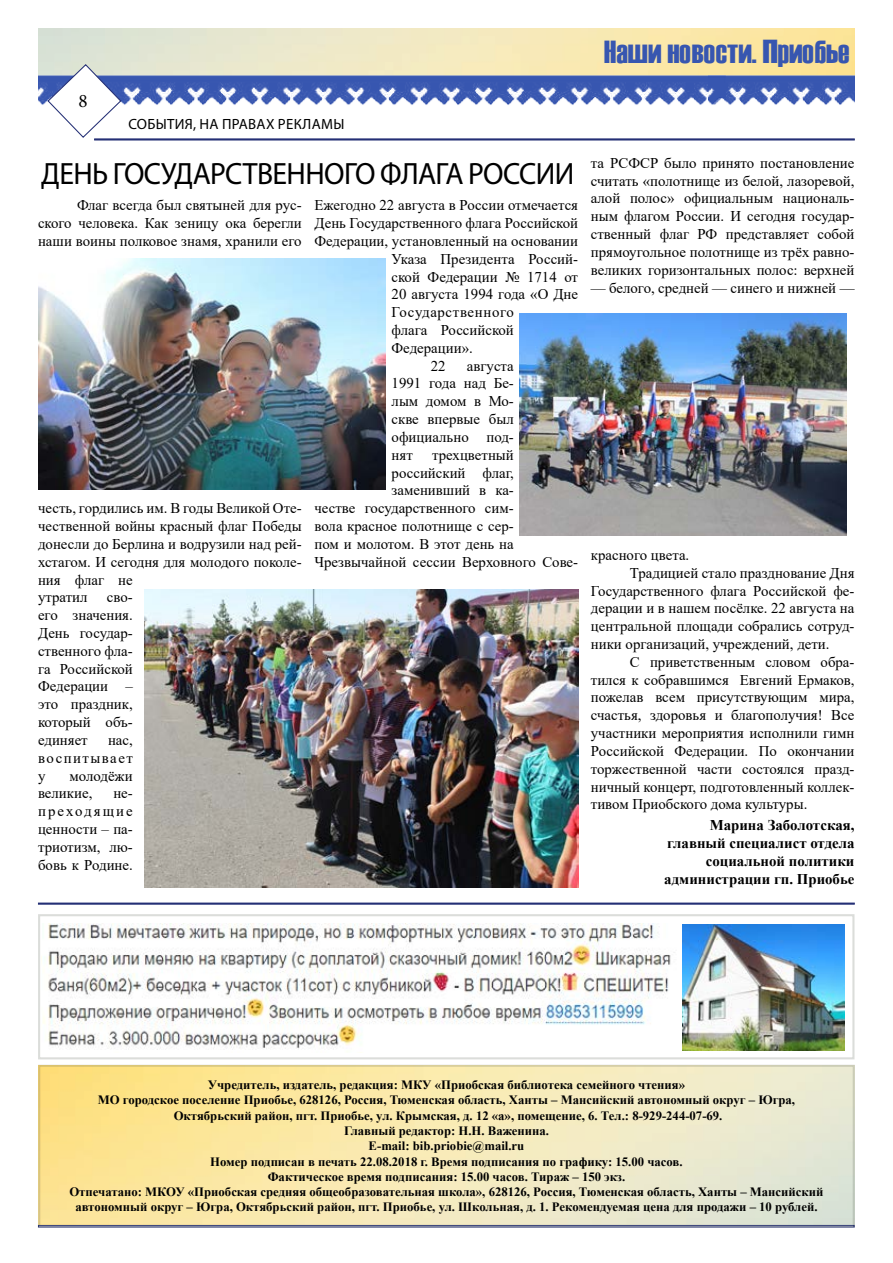
<style>
.page{position:relative;width:893px;height:1263px;background:#fff}
.page>*{position:absolute;margin:0;border:0;box-sizing:border-box;transform-origin:0 0}
.t1{font:31.8px "Haettenschweiler";color:#3756b0}
.t2{font:30.9px "Myriad Pro";letter-spacing:-.02em;color:#000;scale:.96 1}
.t3{font:19.05px "Minion Pro";color:#000}
.t4{font:14.85px/17.9px "Times New Roman";color:#000;text-align:justify}
.t5{font:700 14.85px/17.9px "Times New Roman";color:#000;text-align:right}
.t6{font:14.85px "Myriad Pro";letter-spacing:.02em;color:#000}
.t7{font:14.85px "Times New Roman";letter-spacing:.045em;color:#000}
.t8{font:700 12.75px/15.3px "Times New Roman";color:#000;text-align:center}
.s1{font-size:40.35px}
</style>
<div class="page">
<img style="left:38px;top:76px;width:670px;height:29px">
<svg style="left:47px;top:63px;width:75px;height:75px"></svg>
<img style="left:708px;top:76px;width:146px;height:29px">
<div style="left:94px;top:138px;width:760px;height:2px;border:1px solid #242f75"></div>
<img style="left:682px;top:924px;width:162px;height:125px">
<img style="left:43px;top:923px;width:632px;height:127px">
<img style="left:520px;top:313px;width:326px;height:222px">
<img style="left:38px;top:258px;width:347px;height:231px">
<div style="left:38px;top:902px;width:816px;height:2px;border:1px solid #242f75"></div>
<img style="left:145px;top:589px;width:433px;height:297px">
<p class="t3" style="left:79px;top:89px;width:11px">8</p>
<p class="t6" style="left:128px;top:117px;width:217px">СОБЫТИЯ, НА ПРАВАХ РЕКЛАМЫ</p>
<h2 class="t2" style="left:41px;top:159px;width:556px">ДЕНЬ ГОСУДАРСТВЕННОГО ФЛАГА РОССИИ</h2>
<p class="t4" style="left:38px;top:196px;width:265px;text-indent:39px">Флаг всегда был святыней для рус&shy;ского человека. Как зеницу ока берегли наши воины полковое знамя, хранили его</p>
<p class="t4" style="left:38px;top:499px;width:265px;text-align:left">честь, гордились им. В годы Великой Оте&shy;чественной войны красный флаг Победы донесли до Берлина и водрузили над рей&shy;хстагом. И сегодня для молодого поколе&shy;ния флаг не<br>утратил</p>
<p class="t4" style="left:38px;top:588px;width:96px;text-indent:69px">сво&shy;его значения.<br>День государ&shy;ственного фла&shy;га Российской Федерации – это праздник, который объ&shy;единяет</p>
<p class="t4" style="left:38px;top:730px;width:96px;text-indent:70px">нас, воспитывает у</p>
<p class="t4" style="left:38px;top:766px;width:96px;text-indent:31px">молодёжи великие,</p>
<p class="t4" style="left:38px;top:783px;width:96px;text-indent:75px">не&shy;преходящие ценности – па&shy;триотизм, лю&shy;бовь к Родине.</p>
<p class="t4" style="left:314px;top:196px;width:265px">Ежегодно 22 августа в России отмечается</p>
<p class="t4" style="left:314px;top:214px;width:265px">День Государственного флага Российской</p>
<p class="t4" style="left:314px;top:231px;width:265px">Федерации, установленный на основании</p>
<p class="t4" style="left:391px;top:249px;width:188px">Указа Президента Россий-</p>
<p class="t4" style="left:391px;top:267px;width:188px">ской Федерации № 1714 от</p>
<p class="t4" style="left:391px;top:285px;width:188px">20 августа 1994 года «О Дне</p>
<p class="t7" style="left:391px;top:302px;width:124px">Государственного</p>
<p class="t4" style="left:391px;top:320px;width:124px">флага Российской</p>
<p class="t4" style="left:391px;top:338px;width:83px">Федерации».</p>
<p class="t4" style="left:430px;top:356px;width:16px">22</p>
<p class="t4" style="left:391px;top:356px;width:124px;text-indent:75px">августа 1991 года над Бе&shy;лым домом в Мо&shy;скве впервые был официально под&shy;нят</p>
<p class="t4" style="left:432px;top:445px;width:83px">трехцветный</p>
<p class="t4" style="left:391px;top:463px;width:124px">российский флаг,</p>
<p class="t4" style="left:391px;top:481px;width:124px">заменивший в ка-</p>
<p class="t4" style="left:314px;top:499px;width:201px">честве государственного сим-</p>
<p class="t4" style="left:314px;top:516px;width:201px">вола красное полотнище с сер-</p>
<p class="t4" style="left:314px;top:534px;width:201px">пом и молотом. В этот день на</p>
<p class="t4" style="left:314px;top:552px;width:265px">Чрезвычайной сессии Верховного Сове-</p>
<h1 class="t1" style="left:604px;top:30px;width:247px">Наши новости. <span class="s1">п</span>риобье</h1>
<p class="t4" style="left:591px;top:153px;width:265px">та РСФСР было принято постановление считать «полотнище из белой, лазоревой, алой полос» официальным националь&shy;ным флагом России. И сегодня государ&shy;ственный флаг РФ представляет собой прямоугольное полотнище из трёх равно&shy;великих горизонтальных полос: верхней</p>
<p class="t4" style="left:591px;top:278px;width:265px">— белого, средней — синего и нижней —</p>
<p class="t4" style="left:591px;top:545px;width:100px">красного цвета.</p>
<p class="t4" style="left:630px;top:563px;width:226px">Традицией стало празднование Дня</p>
<p class="t4" style="left:591px;top:581px;width:265px">Государственного флага Российской фе-</p>
<p class="t4" style="left:591px;top:599px;width:265px">дерации и в нашем посёлке. 22 августа на</p>
<p class="t4" style="left:591px;top:616px;width:265px">центральной площади собрались сотруд-</p>
<p class="t4" style="left:591px;top:634px;width:240px">ники организаций, учреждений, дети.</p>
<p class="t4" style="left:630px;top:652px;width:226px">С приветственным словом обра-</p>
<p class="t4" style="left:591px;top:670px;width:265px">тился к собравшимся Евгений Ермаков,</p>
<p class="t4" style="left:591px;top:688px;width:265px">пожелав всем присутствующим мира,</p>
<p class="t4" style="left:591px;top:705px;width:265px">счастья, здоровья и благополучия! Все</p>
<p class="t4" style="left:591px;top:723px;width:265px">участники мероприятия исполнили гимн</p>
<p class="t4" style="left:591px;top:741px;width:265px">Российской Федерации. По окончании</p>
<p class="t4" style="left:591px;top:759px;width:265px">торжественной части состоялся празд-</p>
<p class="t4" style="left:591px;top:777px;width:265px">ничный концерт, подготовленный коллек-</p>
<p class="t4" style="left:591px;top:794px;width:218px">тивом Приобского дома культуры.</p>
<p class="t5" style="left:664px;top:815px;width:192px">Марина Заболотская, главный специалист отдела социальной политики администрации гп. Приобье</p>
<p class="t8" style="left:69px;top:1076px;width:755px">Учредитель, издатель, редакция: МКУ «Приобская библиотека семейного чтения»<br>МО городское поселение Приобье, 628126, Россия, Тюменская область, Ханты – Мансийский автономный округ – Югра, Октябрьский район, пгт. Приобье, ул. Крымская, д. 12 «а», помещение, 6. Тел.: 8-929-244-07-69.<br>Главный редактор: Н.Н. Важенина.<br>E-mail: bib.priobie@mail.ru<br>Номер подписан в печать 22.08.2018 г. Время подписания по графику: 15.00 часов.<br>Фактическое время подписания: 15.00 часов. Тираж – 150 экз.<br>Отпечатано: МКОУ «Приобская средняя общеобразовательная школа», 628126, Россия, Тюменская область, Ханты – Мансийский автономный округ – Югра, Октябрьский район, пгт. Приобье, ул. Школьная, д. 1. Рекомендуемая цена для продажи – 10 рублей.</p>
</div>
